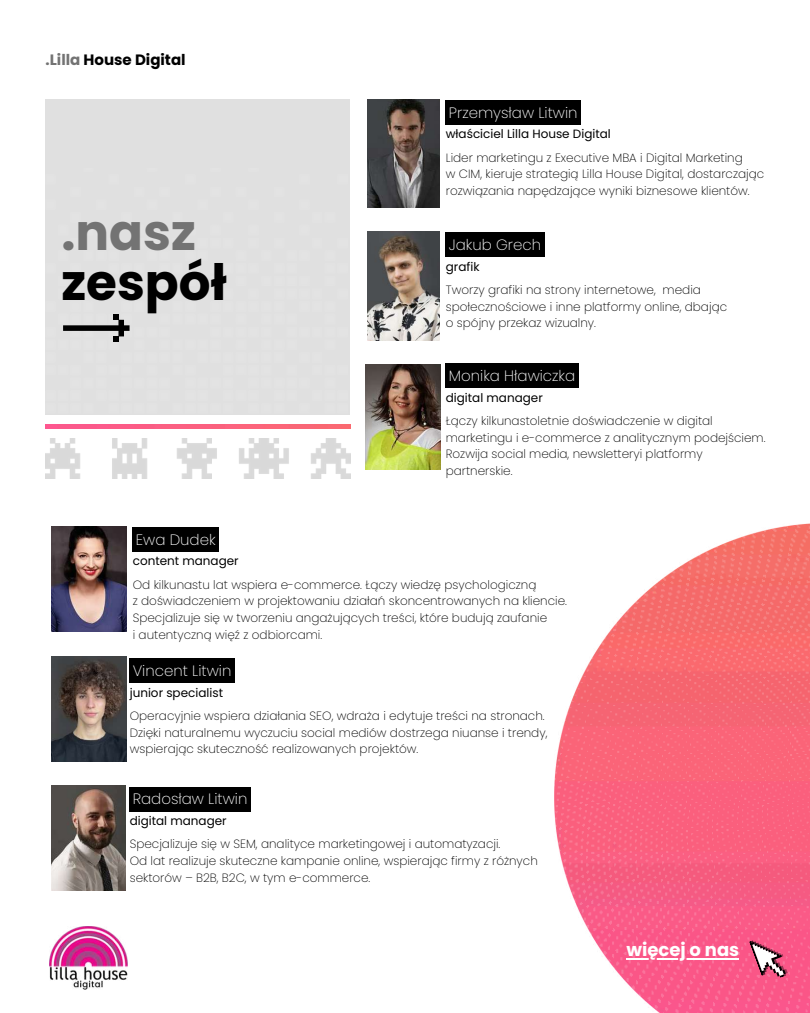
<style>
.page{position:relative;width:810px;height:1013px;background:#fff}
.page>*{position:absolute;margin:0;border:0;box-sizing:border-box;transform-origin:0 0}
.t1{font:700 50px "Poppins";color:#000}
.t2{font:700 50px "Poppins";color:#737373}
.t3{font:700 18px "Poppins";color:#fff}
.t4{font:200 15px "Poppins";color:#fff}
.t5{font:700 15px "Poppins";color:#000}
.t6{font:200 12px/16.7px "Poppins";color:#000}
.t7{font:12px "Poppins";color:#000}
.s1{color:#737373}
</style>
<div class="page">
<img style="left:554px;top:523px;width:256px;height:489px">
<img style="left:368px;top:232px;width:72px;height:108px">
<img style="left:367px;top:99px;width:73px;height:108px">
<img style="left:52px;top:785px;width:73px;height:105px">
<img style="left:52px;top:526px;width:75px;height:105px">
<svg style="left:749px;top:932px;width:41px;height:51px;background:#da678a"></svg>
<img style="left:365px;top:364px;width:75px;height:105px">
<img style="left:52px;top:656px;width:74px;height:105px">
<div style="left:46px;top:99px;width:304px;height:315px;background:#e0e0e0"></div>
<img style="left:46px;top:425px;width:304px;height:3px">
<svg style="left:63px;top:314px;width:67px;height:28px"></svg>
<img style="left:46px;top:438px;width:304px;height:40px">
<div style="left:129px;top:658px;width:106px;height:25px;background:#000"></div>
<div style="left:445px;top:363px;width:134px;height:25px;background:#000"></div>
<div style="left:445px;top:100px;width:136px;height:25px;background:#000"></div>
<div style="left:445px;top:232px;width:100px;height:25px;background:#000"></div>
<div style="left:132px;top:527px;width:87px;height:25px;background:#000"></div>
<div style="left:129px;top:786px;width:122px;height:25px;background:#000"></div>
<hr style="left:627px;top:957px;width:112px;height:2px;background:#fff">
<img style="left:50px;top:926px;width:78px;height:63px">
<p class="t5" style="left:46px;top:49px;width:142px"><span class="s1">.Lilla</span> House Digital</p>
<h1 class="t2" style="left:61px;top:197px;width:136px">.nasz</h1>
<h1 class="t1" style="left:61px;top:247px;width:167px">zespół</h1>
<p class="t4" style="left:136px;top:529px;width:81px">Ewa Dudek</p>
<p class="t4" style="left:449px;top:102px;width:130px">Przemysław Litwin</p>
<p class="t7" style="left:446px;top:126px;width:167px">właściciel Lilla House Digital</p>
<p class="t6" style="left:446px;top:149px;width:320px">Lider marketingu z Executive MBA i Digital Marketing<br>w CIM, kieruje strategią Lilla House Digital, dostarczając rozwiązania napędzające wyniki biznesowe klientów.</p>
<p class="t4" style="left:449px;top:234px;width:94px">Jakub Grech</p>
<p class="t7" style="left:446px;top:258px;width:35px">grafik</p>
<p class="t6" style="left:446px;top:281px;width:283px">Tworzy grafiki na strony internetowe, media społecznościowe i inne platformy online, dbając o spójny przekaz wizualny.</p>
<p class="t4" style="left:449px;top:365px;width:128px">Monika Hławiczka</p>
<p class="t7" style="left:446px;top:389px;width:99px">digital manager</p>
<p class="t6" style="left:446px;top:412px;width:321px">Łączy kilkunastoletnie doświadczenie w digital marketingu i e-commerce z analitycznym podejściem.<br>Rozwija social media, newsletteryi platformy partnerskie.</p>
<p class="t7" style="left:133px;top:553px;width:107px">content manager</p>
<p class="t6" style="left:133px;top:576px;width:436px">Od kilkunastu lat wspiera e-commerce. Łączy wiedzę psychologiczną<br>z doświadczeniem w projektowaniu działań skoncentrowanych na kliencie.<br>Specjalizuje się w tworzeniu angażujących treści, które budują zaufanie<br>i autentyczną więź z odbiorcami.</p>
<p class="t4" style="left:133px;top:660px;width:100px">Vincent Litwin</p>
<p class="t7" style="left:130px;top:684px;width:95px">junior specialist</p>
<p class="t6" style="left:130px;top:707px;width:419px">Operacyjnie wspiera działania SEO, wdraża i edytuje treści na stronach.<br>Dzięki naturalnemu wyczuciu social mediów dostrzega niuanse i trendy, wspierając skuteczność realizowanych projektów.</p>
<p class="t4" style="left:133px;top:788px;width:116px">Radosław Litwin</p>
<p class="t7" style="left:130px;top:812px;width:99px">digital manager</p>
<p class="t6" style="left:130px;top:835px;width:410px">Specjalizuje się w SEM, analityce marketingowej i automatyzacji.<br>Od lat realizuje skuteczne kampanie online, wspierając firmy z różnych sektorów – B2B, B2C, w tym e-commerce.</p>
<h2 class="t3" style="left:627px;top:937px;width:114px">więcej o nas</h2>
</div>
